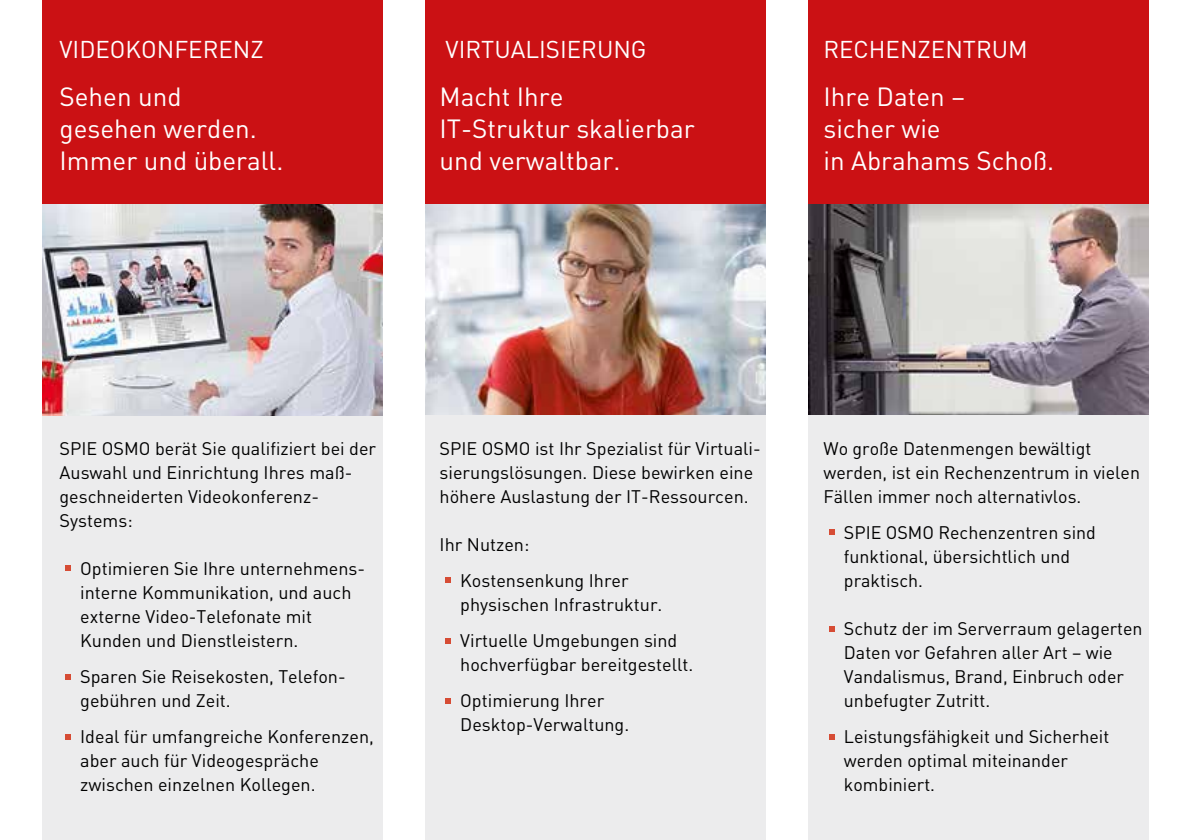
<style>
.page{position:relative;width:1191px;height:840px;background:#fff}
.page>*{position:absolute;margin:0;border:0;box-sizing:border-box;transform-origin:0 0}
.t1{font:60px "DIN";color:#d64c35}
.t2{font:26px/32px "DIN";color:#fff}
.t3{font:24px "DIN";color:#fff}
.t4{font:18px/24px "DIN";color:#000}
</style>
<div class="page">
<div style="left:43px;top:0;width:340px;height:204px;background:#cb1114"></div>
<div style="left:43px;top:405px;width:340px;height:434px;background:#ececed"></div>
<img style="left:43px;top:204px;width:340px;height:211px">
<div style="left:425px;top:0;width:340px;height:204px;background:#cb1114"></div>
<div style="left:425px;top:405px;width:340px;height:434px;background:#ececed"></div>
<div style="left:808px;top:0;width:340px;height:204px;background:#cb1114"></div>
<div style="left:808px;top:405px;width:340px;height:434px;background:#ececed"></div>
<img style="left:808px;top:204px;width:340px;height:210px">
<img style="left:425px;top:204px;width:340px;height:210px">
<h3 class="t3" style="left:60px;top:34px;width:206px">VIDEOKONFERENZ</h3>
<h2 class="t2" style="left:60px;top:80px;width:225px">Sehen und gesehen werden.<br>Immer und überall.</h2>
<h3 class="t3" style="left:445px;top:34px;width:202px">VIRTUALISIERUNG</h3>
<h2 class="t2" style="left:439px;top:80px;width:257px">Macht Ihre<br>IT-Struktur skalierbar und verwaltbar.</h2>
<h3 class="t3" style="left:823px;top:34px;width:206px">RECHENZENTRUM</h3>
<h2 class="t2" style="left:823px;top:80px;width:232px">Ihre Daten –<br>sicher wie<br>in Abrahams Schoß.</h2>
<p class="t4" style="left:60px;top:435px;width:318px">SPIE OSMO berät Sie qualifiziert bei der<br>Auswahl und Einrichtung Ihres maß&shy;geschneiderten Videokonferenz-<br>Systems:</p>
<h1 class="t1" style="left:60px;top:525px;width:18px">·</h1>
<p class="t4" style="left:80px;top:555px;width:286px">Optimieren Sie Ihre unternehmens&shy;interne Kommunikation, und auch externe Video-Telefonate mit<br>Kunden und Dienstleistern.</p>
<h1 class="t1" style="left:60px;top:633px;width:18px">·</h1>
<p class="t4" style="left:80px;top:663px;width:267px">Sparen Sie Reisekosten, Telefon&shy;gebühren und Zeit.</p>
<h1 class="t1" style="left:60px;top:693px;width:18px">·</h1>
<p class="t4" style="left:80px;top:723px;width:295px">Ideal für umfangreiche Konferenzen, aber auch für Videogespräche zwischen einzelnen Kollegen.</p>
<p class="t4" style="left:439px;top:435px;width:323px">SPIE OSMO ist Ihr Spezialist für Virtuali&shy;sierungslösungen. Diese bewirken eine höhere Auslastung der IT-Ressourcen.</p>
<p class="t4" style="left:439px;top:531px;width:91px">Ihr Nutzen:</p>
<h1 class="t1" style="left:439px;top:537px;width:18px">·</h1>
<p class="t4" style="left:460px;top:567px;width:204px">Kostensenkung Ihrer physischen Infrastruktur.</p>
<h1 class="t1" style="left:439px;top:597px;width:18px">·</h1>
<p class="t4" style="left:460px;top:627px;width:234px">Virtuelle Umgebungen sind hochverfügbar bereitgestellt.</p>
<h1 class="t1" style="left:439px;top:657px;width:18px">·</h1>
<p class="t4" style="left:460px;top:687px;width:170px">Optimierung Ihrer<br>Desktop-Verwaltung.</p>
<p class="t4" style="left:823px;top:435px;width:318px">Wo große Datenmengen bewältigt werden, ist ein Rechenzentrum in vielen<br>Fällen immer noch alternativlos.</p>
<h1 class="t1" style="left:823px;top:489px;width:18px">·</h1>
<p class="t4" style="left:844px;top:519px;width:253px">SPIE OSMO Rechenzentren sind funktional, übersichtlich und praktisch.</p>
<h1 class="t1" style="left:823px;top:585px;width:18px">·</h1>
<p class="t4" style="left:844px;top:615px;width:300px">Schutz der im Serverraum gelagerten<br>Daten vor Gefahren aller Art – wie<br>Vandalismus, Brand, Einbruch oder unbefugter Zutritt.</p>
<h1 class="t1" style="left:823px;top:693px;width:18px">·</h1>
<p class="t4" style="left:844px;top:723px;width:267px">Leistungsfähigkeit und Sicherheit werden optimal miteinander kombiniert.</p>
</div>
